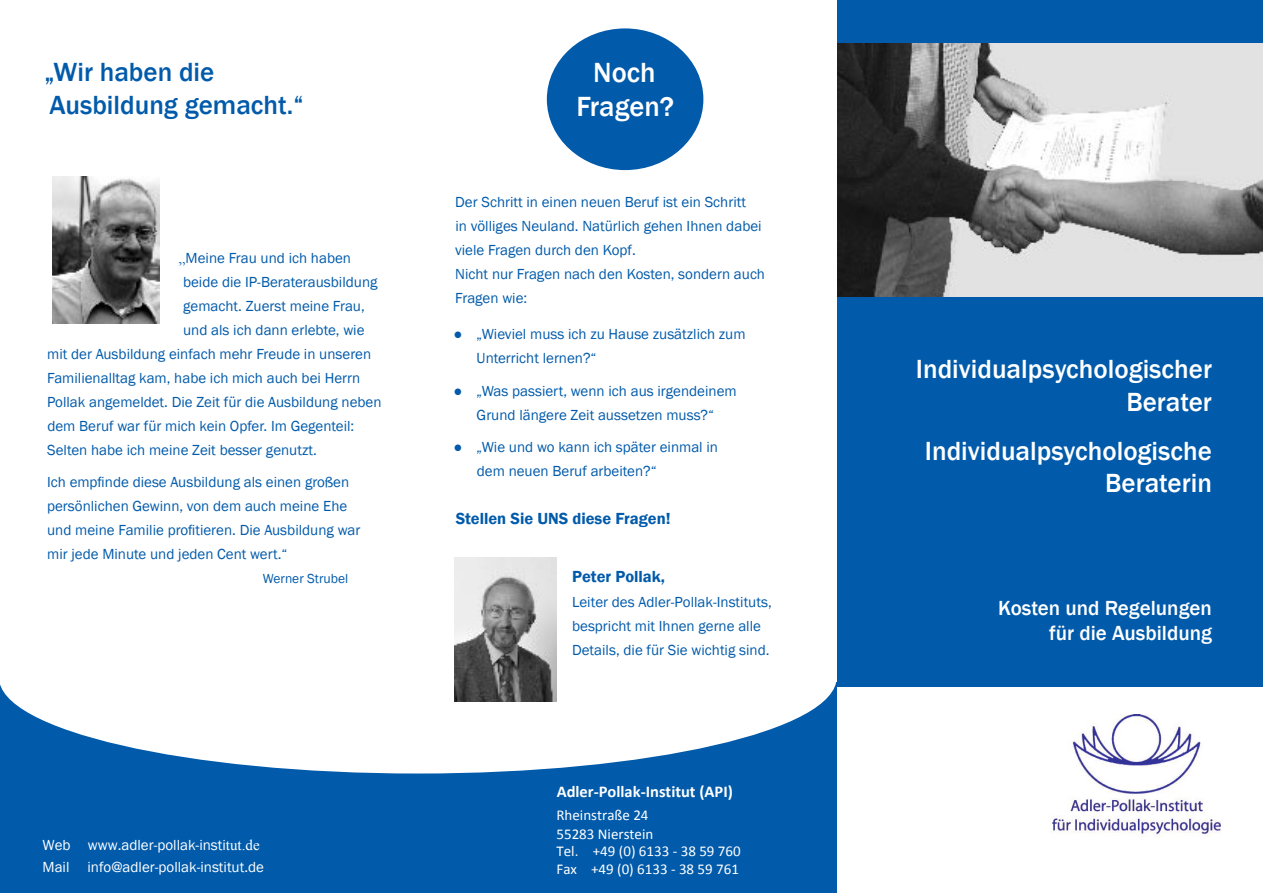
<style>
.page{position:relative;width:1263px;height:893px;background:#fff}
.page>*{position:absolute;margin:0;border:0;box-sizing:border-box;transform-origin:0 0}
.t1{font:500 28.5px/34.2px "Franklin Gothic";color:#fff;text-align:center}
.t2{font:500 27px/32.4px "Franklin Gothic";color:#fff;text-align:right}
.t3{font:500 27px/32.4px "Franklin Gothic";color:#015aaa}
.t4{font:500 21px/25.2px "Franklin Gothic";color:#fff;text-align:right}
.t5{font:600 16.5px "Franklin Gothic";color:#015aaa}
.t6{font:700 16.5px "Calibri";color:#fff}
.t7{font:15px/24px "Franklin Gothic";color:#015aaa}
.t8{font:15px/18.9px "Calibri";color:#fff}
.t9{font:15px/22.2px "Franklin Gothic";color:#fff}
.t10{font:13.5px "Franklin Gothic";color:#015aaa}
.s1{font-family:"Times New Roman"}
</style>
<div class="page">
<div style="left:838px;top:294px;width:425px;height:393px;background:#015aaa"></div>
<div style="left:0;top:682px;width:836px;height:211px;background:#015aaa"></div>
<svg style="left:0;top:677px;width:837px;height:96px;fill:#fff"></svg>
<div style="left:547px;top:28px;width:156px;height:142px;background:#015aaa;border-radius:50%"></div>
<img style="left:53px;top:177px;width:107px;height:146px">
<img style="left:455px;top:557px;width:101px;height:145px">
<img style="left:838px;top:43px;width:425px;height:253px">
<div style="left:838px;top:0;width:425px;height:43px;background:#015aaa"></div>
<img style="left:1052px;top:715px;width:169px;height:122px">
<h2 class="t3" style="left:45px;top:56px;width:261px">„Wir haben die<br>Ausbildung gemacht.“</h2>
<p class="t7" style="left:179px;top:246px;width:174px"><span class="s1">„</span>Meine Frau und ich haben</p>
<p class="t7" style="left:183px;top:270px;width:196px">beide die IP-Beraterausbildung</p>
<p class="t7" style="left:183px;top:294px;width:183px">gemacht. Zuerst meine Frau,</p>
<p class="t7" style="left:183px;top:318px;width:183px">und als ich dann erlebte, wie</p>
<p class="t7" style="left:47px;top:342px;width:326px">mit der Ausbildung einfach mehr Freude in unseren</p>
<p class="t7" style="left:47px;top:366px;width:315px">Familienalltag kam, habe ich mich auch bei Herrn</p>
<p class="t7" style="left:47px;top:390px;width:336px">Pollak angemeldet. Die Zeit für die Ausbildung neben</p>
<p class="t7" style="left:47px;top:414px;width:308px">dem Beruf war für mich kein Opfer. Im Gegenteil:</p>
<p class="t7" style="left:47px;top:438px;width:271px">Selten habe ich meine Zeit besser genutzt.</p>
<p class="t7" style="left:47px;top:471px;width:315px">Ich empfinde diese Ausbildung als einen großen persönlichen Gewinn, von dem auch meine Ehe und meine Familie profitieren. Die Ausbildung war mir jede Minute und jeden Cent wert.“</p>
<p class="t10" style="left:263px;top:570px;width:87px">Werner Strubel</p>
<p class="t9" style="left:43px;top:834px;width:223px">Web www.adler-pollak-insti<span class="s1">tut.de<br></span>Mail info@adler-pollak-institut.de</p>
<h1 class="t1" style="left:576px;top:56px;width:99px">Noch<br>Fragen?</h1>
<p class="t7" style="left:455px;top:190px;width:311px">Der Schritt in einen neuen Beruf ist ein Schritt<br>in völliges Neuland. Natürlich gehen Ihnen dabei viele Fragen durch den Kopf.<br>Nicht nur Fragen nach den Kosten, sondern auch Fragen wie:</p>
<p class="t7" style="left:477px;top:323px;width:270px;text-indent:-23px">● „Wieviel muss ich zu Hause zusätzlich zum<br>Unterricht lernen?“</p>
<p class="t7" style="left:454px;top:379px;width:285px;text-align:center">● „Was passiert, wenn ich aus irgendeinem<br>Grund längere Zeit aussetzen muss?“</p>
<p class="t7" style="left:477px;top:436px;width:243px;text-indent:-23px">● „Wie und wo kann ich später einmal in dem neuen Beruf arbeiten?“</p>
<p class="t5" style="left:456px;top:509px;width:216px">Stellen Sie UNS diese Fragen!</p>
<p class="t5" style="left:572px;top:567px;width:94px">Peter Pollak,</p>
<p class="t7" style="left:572px;top:590px;width:201px">Leiter des Adler-Pollak-Instituts, bespricht mit Ihnen gerne alle<br>Details, die für Sie wichtig sind.</p>
<p class="t6" style="left:557px;top:780px;width:178px">Adler-Pollak-Institut (API)</p>
<p class="t8" style="left:556px;top:805px;width:98px">Rheinstraße 24<br>55283 Nierstein</p>
<p class="t8" style="left:556px;top:841px;width:186px;line-height:18px">Tel. +49 (0) 6133 - 38 59 760<br>Fax +49 (0) 6133 - 38 59 761</p>
<h2 class="t2" style="left:916px;top:353px;width:298px">Individualpsychologischer<br>Berater</h2>
<h2 class="t2" style="left:925px;top:435px;width:289px">Individualpsychologische<br>Beraterin</h2>
<h3 class="t4" style="left:998px;top:595px;width:215px">Kosten und Regelungen für die Ausbildung</h3>
</div>
